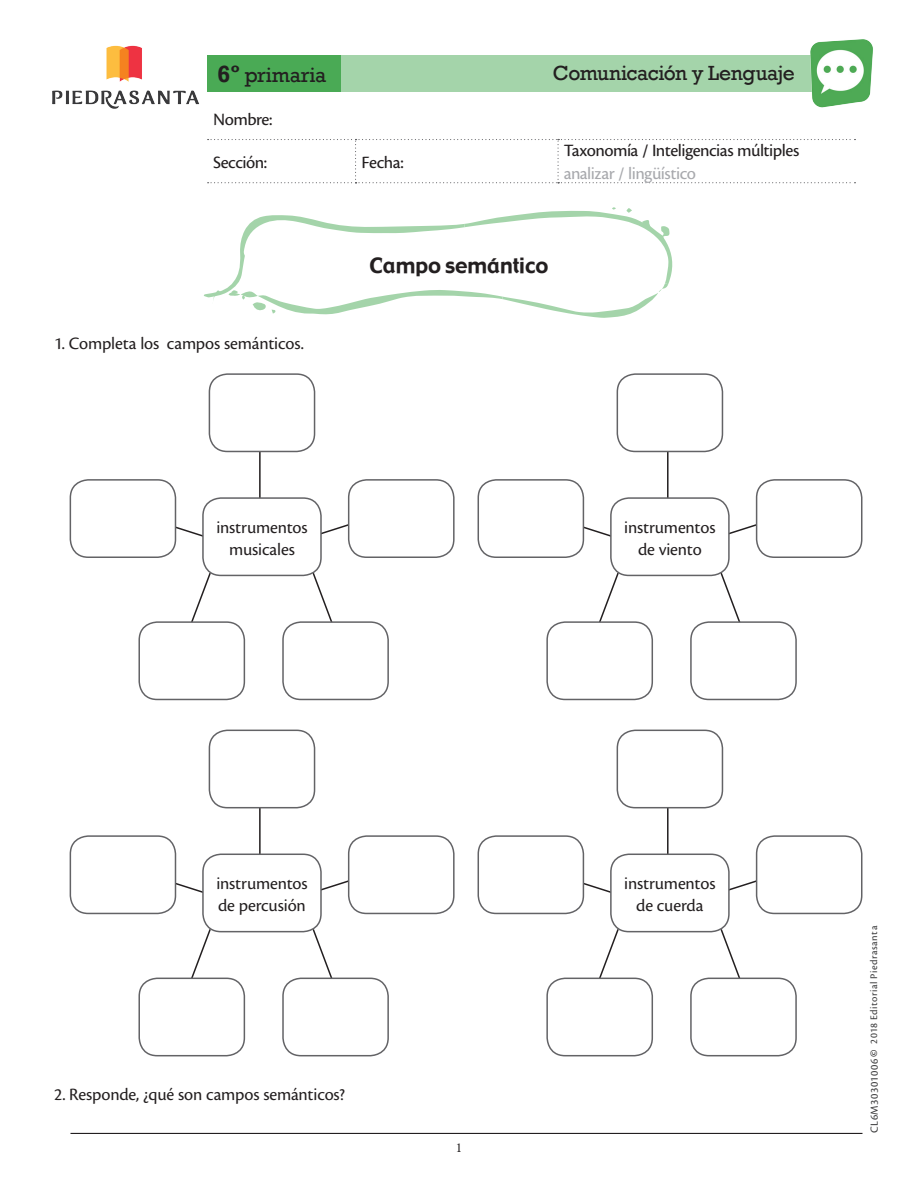
<style>
.page{position:relative;width:918px;height:1188px;background:#fff}
.page>*{position:absolute;margin:0;border:0;box-sizing:border-box;transform-origin:0 0}
.t1{font:21px "Rockwell";letter-spacing:-.015em;color:#231f20}
.t2{font:21px "Gadget";color:#231f20}
.t3{font:18px/21.6px "Cronos Pro";letter-spacing:-.01em;color:#231f20;text-align:center}
.t4{font:18px "Cronos Pro Capt";letter-spacing:-.03em;color:#231f20}
.Nombre_alumno{font:18px "Cronos Pro Capt";letter-spacing:-.03em;color:#a8a9ad}
.t5{font:13.5px "Minion Pro";color:#231f20}
._2014_Editorial_Pie{font:10.5px "Cronos Pro Capt";letter-spacing:.04em;color:#3e3e3f}
.s1{font-weight:700;font-size:24px}
.s2{font-size:11.25px}
.s3{font-family:"Cronos Pro";font-weight:700}
</style>
<div class="page">
<svg style="left:207px;top:55px;width:598px;height:37px;background:#8fca96"></svg>
<svg style="left:208px;top:139px;width:648px;height:44px"></svg>
<img style="left:52px;top:45px;width:147px;height:64px">
<img style="left:805px;top:39px;width:68px;height:69px">
<hr style="left:70px;top:1133px;width:792px;height:1px;background:#231f20">
<svg style="left:204px;top:207px;width:469px;height:111px"></svg>
<hr style="left:259px;top:404px;width:2px;height:162px;background:#231f20">
<svg style="left:191px;top:571px;width:21px;height:50px"></svg>
<svg style="left:311px;top:571px;width:21px;height:50px"></svg>
<svg style="left:322px;top:517px;width:26px;height:21px"></svg>
<svg style="left:176px;top:517px;width:26px;height:21px"></svg>
<div style="left:203px;top:498px;width:118px;height:77px;background:#fff;border-radius:18px"></div>
<div style="left:202px;top:497px;width:120px;height:79px;border:2px solid #636366;border-radius:18px"></div>
<div style="left:70px;top:479px;width:106px;height:79px;border:2px solid #636366;border-radius:18px"></div>
<div style="left:348px;top:479px;width:107px;height:79px;border:2px solid #636366;border-radius:18px"></div>
<div style="left:209px;top:374px;width:106px;height:77px;background:#fff;border-radius:18px"></div>
<div style="left:209px;top:373px;width:106px;height:79px;border:2px solid #636366;border-radius:18px"></div>
<div style="left:138px;top:621px;width:107px;height:79px;border:2px solid #636366;border-radius:18px"></div>
<div style="left:282px;top:621px;width:107px;height:79px;border:2px solid #636366;border-radius:18px"></div>
<hr style="left:259px;top:760px;width:2px;height:162px;background:#231f20">
<svg style="left:182px;top:927px;width:30px;height:51px"></svg>
<svg style="left:311px;top:927px;width:30px;height:51px"></svg>
<svg style="left:322px;top:873px;width:26px;height:21px"></svg>
<svg style="left:176px;top:873px;width:26px;height:21px"></svg>
<div style="left:203px;top:854px;width:118px;height:78px;background:#fff;border-radius:18px"></div>
<div style="left:202px;top:854px;width:120px;height:78px;border:2px solid #636366;border-radius:18px"></div>
<div style="left:70px;top:835px;width:106px;height:79px;border:2px solid #636366;border-radius:18px"></div>
<div style="left:348px;top:835px;width:107px;height:79px;border:2px solid #636366;border-radius:18px"></div>
<div style="left:209px;top:730px;width:106px;height:78px;background:#fff;border-radius:18px"></div>
<div style="left:209px;top:730px;width:106px;height:78px;border:2px solid #636366;border-radius:18px"></div>
<div style="left:138px;top:978px;width:107px;height:78px;border:2px solid #636366;border-radius:18px"></div>
<div style="left:282px;top:978px;width:107px;height:78px;border:2px solid #636366;border-radius:18px"></div>
<hr style="left:667px;top:404px;width:2px;height:162px;background:#231f20">
<svg style="left:599px;top:571px;width:21px;height:50px"></svg>
<svg style="left:719px;top:571px;width:21px;height:50px"></svg>
<svg style="left:730px;top:517px;width:26px;height:21px"></svg>
<svg style="left:584px;top:517px;width:26px;height:21px"></svg>
<div style="left:611px;top:498px;width:118px;height:77px;background:#fff;border-radius:18px"></div>
<div style="left:610px;top:497px;width:120px;height:79px;border:2px solid #636366;border-radius:18px"></div>
<div style="left:478px;top:479px;width:106px;height:79px;border:2px solid #636366;border-radius:18px"></div>
<div style="left:756px;top:479px;width:106px;height:79px;border:2px solid #636366;border-radius:18px"></div>
<div style="left:617px;top:374px;width:105px;height:77px;background:#fff;border-radius:18px"></div>
<div style="left:617px;top:373px;width:106px;height:79px;border:2px solid #636366;border-radius:18px"></div>
<div style="left:546px;top:621px;width:107px;height:79px;border:2px solid #636366;border-radius:18px"></div>
<div style="left:690px;top:621px;width:107px;height:79px;border:2px solid #636366;border-radius:18px"></div>
<hr style="left:667px;top:760px;width:2px;height:162px;background:#231f20">
<svg style="left:590px;top:927px;width:30px;height:51px"></svg>
<svg style="left:719px;top:927px;width:30px;height:51px"></svg>
<svg style="left:730px;top:873px;width:26px;height:21px"></svg>
<svg style="left:584px;top:873px;width:26px;height:21px"></svg>
<div style="left:611px;top:854px;width:118px;height:78px;background:#fff;border-radius:18px"></div>
<div style="left:610px;top:854px;width:120px;height:78px;border:2px solid #636366;border-radius:18px"></div>
<div style="left:478px;top:835px;width:106px;height:79px;border:2px solid #636366;border-radius:18px"></div>
<div style="left:756px;top:835px;width:106px;height:79px;border:2px solid #636366;border-radius:18px"></div>
<div style="left:617px;top:730px;width:105px;height:78px;background:#fff;border-radius:18px"></div>
<div style="left:617px;top:730px;width:106px;height:78px;border:2px solid #636366;border-radius:18px"></div>
<div style="left:546px;top:978px;width:107px;height:78px;border:2px solid #636366;border-radius:18px"></div>
<div style="left:690px;top:978px;width:107px;height:78px;border:2px solid #636366;border-radius:18px"></div>
<p class="t1" style="left:217px;top:63px;width:111px"><span class="s1">6º</span> primaria</p>
<p class="t1" style="left:553px;top:61px;width:244px">Comunicación y Lenguaje</p>
<p class="t4" style="left:213px;top:109px;width:61px">Nombre:</p>
<p class="t4" style="left:213px;top:152px;width:56px">Sección:</p>
<p class="t4" style="left:362px;top:152px;width:44px">Fecha:</p>
<p class="t4" style="left:564px;top:140px;width:237px">Taxonomía / Inteligencias múltiples</p>
<p class="Nombre_alumno" style="left:564px;top:163px;width:134px">analizar / lingüístico</p>
<p class="t3" style="left:54px;top:333px;width:251px">1. Completa los campos semánticos.</p>
<p class="t2" style="left:370px;top:251px;width:180px">Campo semántico</p>
<p class="t3" style="left:216px;top:517px;width:93px">instrumentos musicales</p>
<p class="t3" style="left:624px;top:517px;width:93px">instrumentos</p>
<p class="t3" style="left:638px;top:538px;width:65px">de viento</p>
<p class="t3" style="left:216px;top:873px;width:93px">instrumentos</p>
<p class="t3" style="left:218px;top:894px;width:89px">de percusión</p>
<p class="t3" style="left:54px;top:1083px;width:292px">2. Responde, ¿qué son campos semánticos?</p>
<p class="t5" style="left:456px;top:1139px;width:8px">1</p>
<p class="t3" style="left:624px;top:873px;width:93px">instrumentos</p>
<p class="t3" style="left:636px;top:894px;width:69px">de cuerda</p>
<p class="_2014_Editorial_Pie" style="left:868px;top:1133px;width:209px;rotate:-90deg"><span class="s2">CL6M30301006</span><span class="s3">©</span> 2018 Editorial Piedrasanta</p>
</div>
